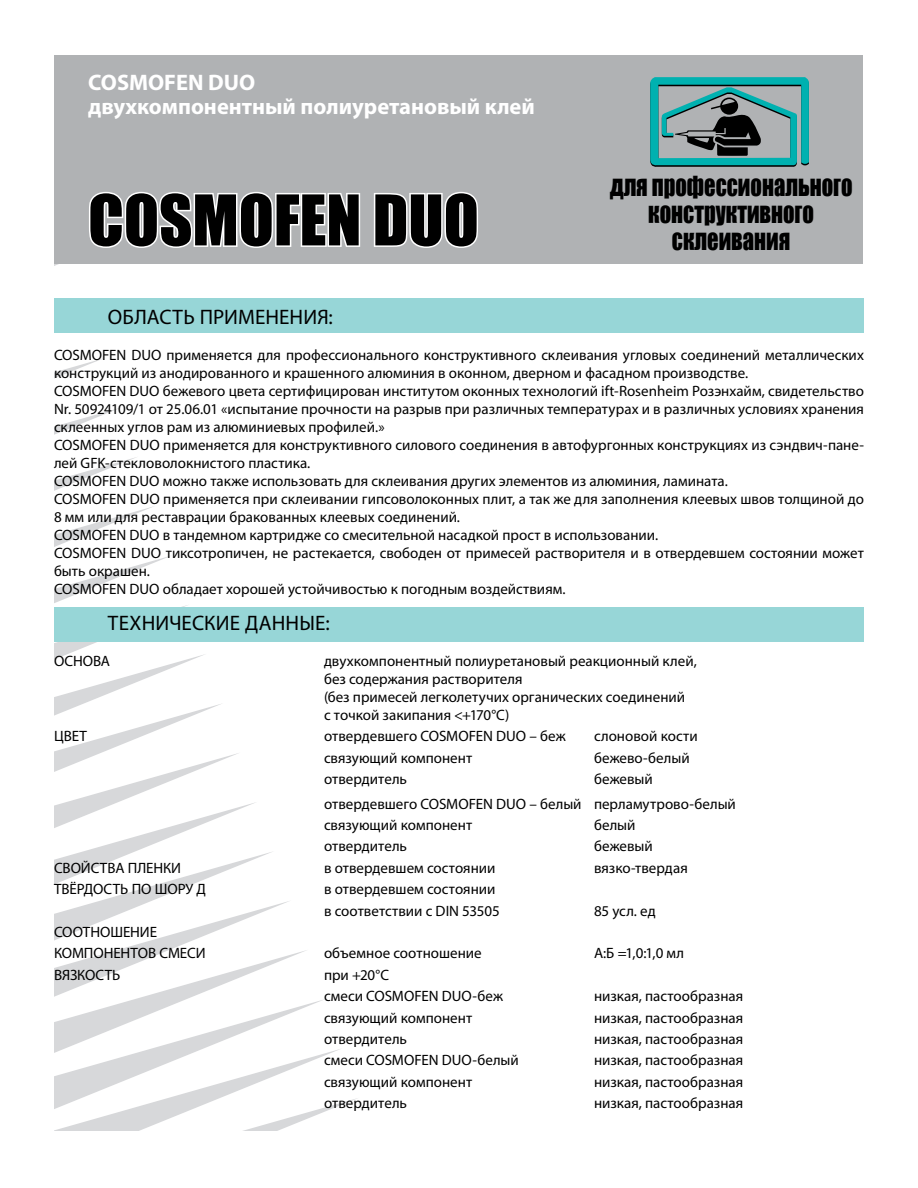
<style>
.page{position:relative;width:918px;height:1188px;background:#fff}
.page>*{position:absolute;margin:0;border:0;box-sizing:border-box;transform-origin:0 0}
.t1{font:64.5px "Impact";color:#000}
.t2{font:27px/27px "Impact";color:#000;text-align:center;scale:.83 1}
.t3{font:700 22.5px/24px "Myriad Pro";color:#fff}
.t4{font:21px "Myriad Pro";letter-spacing:.005em;color:#000}
.t5{font:15px/18px "Myriad Pro";color:#000}
</style>
<div class="page">
<svg style="left:54px;top:259px;width:305px;height:872px"></svg>
<div style="left:54px;top:607px;width:810px;height:34px;background:#97d6d7"></div>
<div style="left:55px;top:55px;width:808px;height:209px;background:#b0b2b4"></div>
<div style="left:54px;top:299px;width:810px;height:34px;background:#97d6d7"></div>
<svg style="left:650px;top:77px;width:159px;height:90px"></svg>
<svg style="left:89px;top:191px;width:272px;height:57px"></svg>
<svg style="left:373px;top:191px;width:105px;height:57px"></svg>
<h3 class="t3" style="left:88px;top:69px;width:448px">COSMOFEN DUO<br>двухкомпонентный полиуретановый клей</h3>
<h1 class="t1" style="left:88px;top:170px;width:392px">COSMOFEN DUO</h1>
<h2 class="t2" style="left:610px;top:172px;width:294px">для профессионального конструктивного</h2>
<h2 class="t2" style="left:672px;top:226px;width:144px">склеивания</h2>
<h3 class="t4" style="left:108px;top:304px;width:227px">ОБЛАСТЬ ПРИМЕНЕНИЯ:</h3>
<p class="t5" style="left:54px;top:346px;width:812px">COSMOFEN DUO применяется для профессионального конструктивного склеивания угловых соединений металлических конструкций из анодированного и крашенного алюминия в оконном, дверном и фасадном производстве.<br>COSMOFEN DUO бежевого цвета сертифицирован институтом оконных технологий ift-Rosenheim Розэнхайм, свидетельство Nr. 50924109/1 от 25.06.01 «испытание прочности на разрыв при различных температурах и в различных условиях хранения склеенных углов рам из алюминиевых профилей.»<br>COSMOFEN DUO применяется для конструктивного силового соединения в автофургонных конструкциях из сэндвич-пане&shy;лей GFK-стекловолокнистого пластика.<br>COSMOFEN DUO можно также использовать для склеивания других элементов из алюминия, ламината.<br>COSMOFEN DUO применяется при склеивании гипсоволоконных плит, а так же для заполнения клеевых швов толщиной до 8 мм или для реставрации бракованных клеевых соединений.<br>COSMOFEN DUO в тандемном картридже со смесительной насадкой прост в использовании.<br>COSMOFEN DUO тиксотропичен, не растекается, свободен от примесей растворителя и в отвердевшем состоянии может быть окрашен.<br>COSMOFEN DUO обладает хорошей устойчивостью к погодным воздействиям.</p>
<h3 class="t4" style="left:108px;top:610px;width:223px">ТЕХНИЧЕСКИЕ ДАННЫЕ:</h3>
<p class="t5" style="left:54px;top:652px;width:58px">ОСНОВА</p>
<p class="t5" style="left:324px;top:652px;width:374px">двухкомпонентный полиуретановый реакционный клей, без содержания растворителя<br>(без примесей легколетучих органических соединений<br>с точкой закипания &lt;+170°C)</p>
<p class="t5" style="left:54px;top:727px;width:34px">ЦВЕТ</p>
<p class="t5" style="left:324px;top:727px;width:243px">отвердевшего COSMOFEN DUO – беж</p>
<p class="t5" style="left:594px;top:727px;width:105px">слоновой кости</p>
<p class="t5" style="left:324px;top:749px;width:150px">связующий компонент</p>
<p class="t5" style="left:594px;top:749px;width:97px">бежево-белый</p>
<p class="t5" style="left:324px;top:770px;width:85px">отвердитель</p>
<p class="t5" style="left:324px;top:767px;width:413px;line-height:24.5px;text-indent:270px">бежевый отвердевшего COSMOFEN DUO – белый перламутрово-белый</p>
<p class="t5" style="left:324px;top:816px;width:150px">связующий компонент</p>
<p class="t5" style="left:594px;top:816px;width:43px">белый</p>
<p class="t5" style="left:324px;top:837px;width:85px">отвердитель</p>
<p class="t5" style="left:594px;top:837px;width:60px">бежевый</p>
<p class="t5" style="left:54px;top:859px;width:129px">СВОЙСТВА ПЛЕНКИ</p>
<p class="t5" style="left:324px;top:859px;width:173px">в отвердевшем состоянии</p>
<p class="t5" style="left:594px;top:859px;width:95px">вязко-твeрдая</p>
<p class="t5" style="left:54px;top:880px;width:153px">ТВЁРДОСТЬ ПО ШОРУ Д</p>
<p class="t5" style="left:324px;top:878px;width:177px;line-height:21.5px">в отвердевшем состоянии в соответствии с DIN 53505</p>
<p class="t5" style="left:594px;top:901px;width:63px">85 усл. ед</p>
<p class="t5" style="left:54px;top:921px;width:153px;line-height:21.5px">СООТНОШЕНИЕ<br>КОМПОНЕНТОВ СМЕСИ</p>
<p class="t5" style="left:324px;top:944px;width:159px">объемное соотношение</p>
<p class="t5" style="left:594px;top:944px;width:92px">A:Б =1,0:1,0 мл</p>
<p class="t5" style="left:54px;top:966px;width:68px">ВЯЗКОСТЬ</p>
<p class="t5" style="left:324px;top:964px;width:181px;line-height:21.5px">при +20°C<br>смеси COSMOFEN DUO-беж</p>
<p class="t5" style="left:594px;top:987px;width:151px">низкая, пастообразная</p>
<p class="t5" style="left:324px;top:1008px;width:150px">связующий компонент</p>
<p class="t5" style="left:594px;top:1008px;width:151px">низкая, пастообразная</p>
<p class="t5" style="left:324px;top:1030px;width:85px">отвердитель</p>
<p class="t5" style="left:594px;top:1030px;width:151px">низкая, пастообразная</p>
<p class="t5" style="left:324px;top:1051px;width:196px">смеси COSMOFEN DUO-белый</p>
<p class="t5" style="left:594px;top:1051px;width:151px">низкая, пастообразная</p>
<p class="t5" style="left:324px;top:1073px;width:150px">связующий компонент</p>
<p class="t5" style="left:594px;top:1073px;width:151px">низкая, пастообразная</p>
<p class="t5" style="left:324px;top:1094px;width:85px">отвердитель</p>
<p class="t5" style="left:594px;top:1094px;width:151px">низкая, пастообразная</p>
</div>
